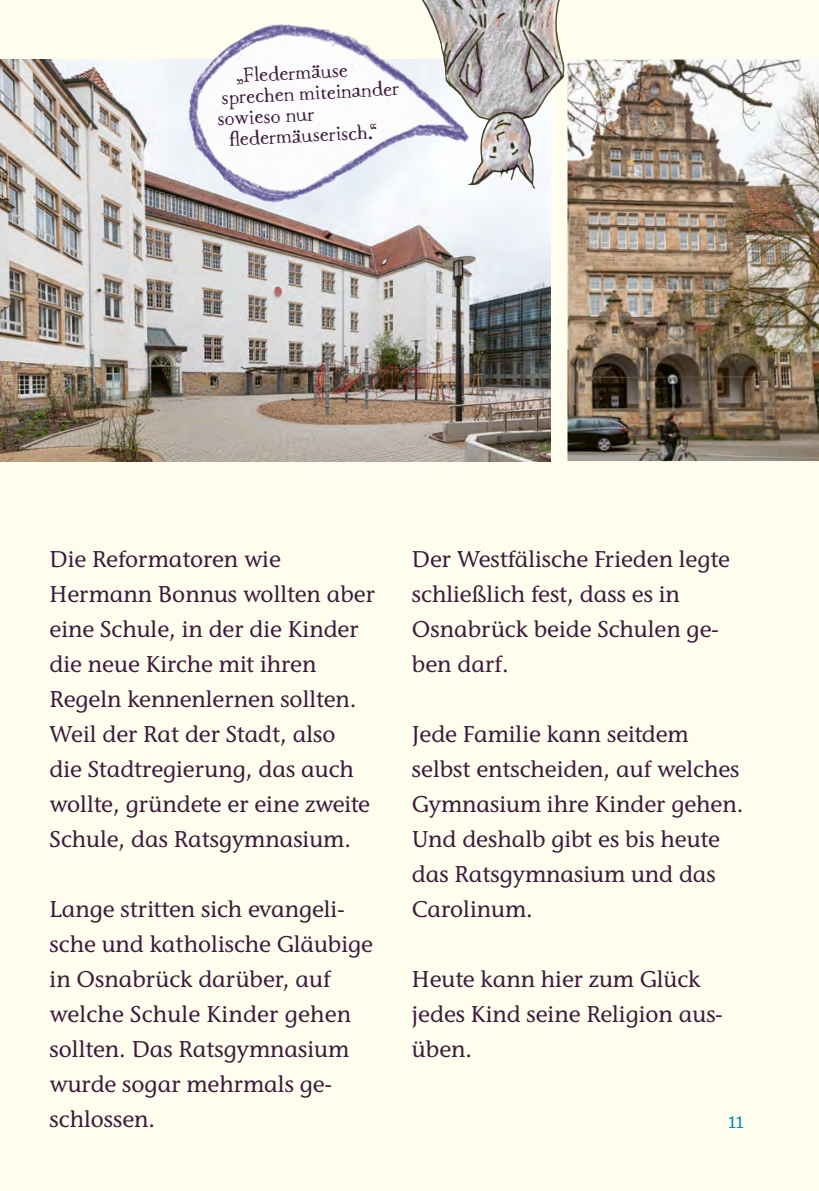
<style>
.page{position:relative;width:819px;height:1191px;background:#fffded}
.page>*{position:absolute;margin:0;border:0;box-sizing:border-box;transform-origin:0 0}
.t1{font:500 22.75px/35px "Stone Informal ITC Pro";color:#3d1c3d}
.t2{font:21px "Macarons";color:#3d1c3d}
.t3{font:19.25px "Franziska Pro";color:#0086b7}
</style>
<div class="page">
<img style="left:567px;top:60px;width:252px;height:401px">
<img style="left:0;top:60px;width:551px;height:401px">
<img style="left:229px;top:24px;width:53px;height:22px">
<img style="left:421px;top:0;width:32px;height:88px">
<p class="t2" style="left:235px;top:63px;width:113px;rotate:-3deg">„Fledermäuse</p>
<p class="t2" style="left:221px;top:85px;width:179px;rotate:-3deg">sprechen miteinander</p>
<p class="t2" style="left:217px;top:106px;width:98px;rotate:-3deg">sowieso nur</p>
<p class="t2" style="left:228px;top:127px;width:150px;rotate:-3deg">fl edermäuserisch.“</p>
<p class="t1" style="left:50px;top:541px;width:327px">Die Reformatoren wie<br>Hermann Bonnus wollten aber eine Schule, in der die Kinder die neue Kirche mit ihren<br>Regeln kennenlernen sollten.<br>Weil der Rat der Stadt, also<br>die Stadtregierung, das auch wollte, gründete er eine zweite<br>Schule, das Ratsgymnasium.</p>
<p class="t1" style="left:50px;top:891px;width:325px">Lange stritten sich evangeli&shy;sche und katholische Gläubige in Osnabrück darüber, auf welche Schule Kinder gehen sollten. Das Ratsgymnasium wurde sogar mehrmals ge&shy;schlossen.</p>
<p class="t1" style="left:412px;top:541px;width:319px">Der Westfälische Frieden legte schließlich fest, dass es in<br>Osnabrück beide Schulen ge&shy;ben darf.</p>
<p class="t1" style="left:412px;top:716px;width:333px">Jede Familie kann seitdem selbst entscheiden, auf welches<br>Gymnasium ihre Kinder gehen.<br>Und deshalb gibt es bis heute das Ratsgymnasium und das<br>Carolinum.</p>
<p class="t1" style="left:412px;top:961px;width:312px">Heute kann hier zum Glück jedes Kind seine Religion aus&shy;üben.</p>
<p class="t3" style="left:728px;top:1109px;width:17px">11</p>
</div>
